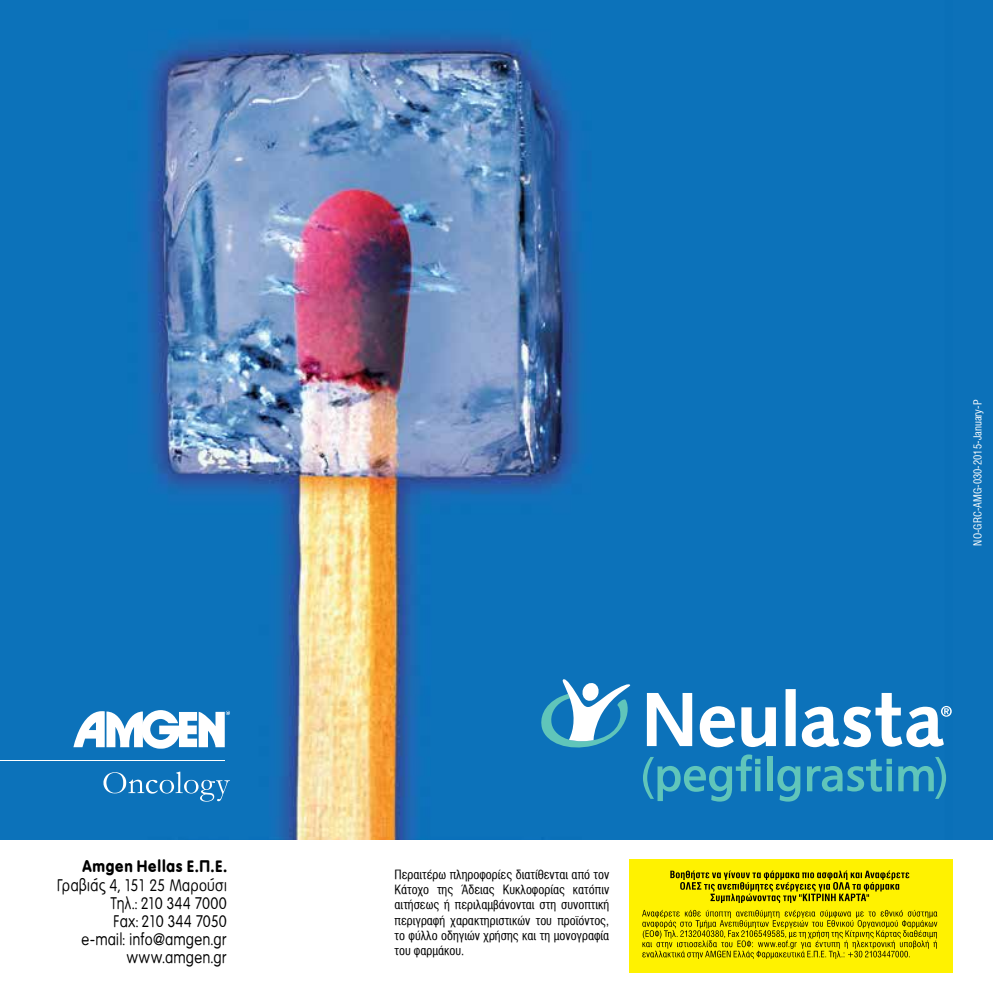
<style>
.page{position:relative;width:993px;height:993px;background:#fff}
.page>*{position:absolute;margin:0;border:0;box-sizing:border-box;transform-origin:0 0}
.t1{font:16.45px/18.2px "UB Fashion";letter-spacing:.01em;color:#000;text-align:right;scale:.9 1}
.t2{font:16.45px "UB Fashion Bold";letter-spacing:.015em;color:#000;scale:.9 1}
.t3{font:12.78px/15.2px "UB Helvetica Cond";color:#000;text-align:justify}
.t4{font:10.85px "UB Helvetica Cond";color:#fff}
</style>
<div class="page">
<img style="left:0;top:0;width:992px;height:839px">
<svg style="left:73px;top:709px;width:157px;height:39px"></svg>
<svg style="left:103px;top:771px;width:127px;height:30px;background:#2f86c4"></svg>
<hr style="left:0;top:760px;width:224px;height:1px;background:#fff">
<svg style="left:539px;top:677px;width:91px;height:74px"></svg>
<svg style="left:777px;top:765px;width:23px;height:36px"></svg>
<svg style="left:898px;top:756px;width:47px;height:42px;background:#278cb9"></svg>
<div style="left:766px;top:756px;width:6px;height:35px;background:#60c5ba"></div>
<svg style="left:806px;top:758px;width:85px;height:33px;background:#2c92ba"></svg>
<svg style="left:642px;top:754px;width:118px;height:47px;background:#268cba"></svg>
<svg style="left:699px;top:706px;width:35px;height:41px"></svg>
<svg style="left:646px;top:692px;width:46px;height:53px"></svg>
<div style="left:785px;top:688px;width:10px;height:57px;background:#fff"></div>
<svg style="left:741px;top:707px;width:34px;height:39px"></svg>
<svg style="left:801px;top:692px;width:150px;height:55px"></svg>
<div style="left:629px;top:858px;width:323px;height:114px;background:#fff200"></div>
<svg style="left:642px;top:909px;width:295px;height:49px"></svg>
<svg style="left:670px;top:870px;width:239px;height:32px"></svg>
<p class="t2" style="left:82px;top:856px;width:162px">Amgen Hellas Ε.Π.Ε.</p>
<p class="t1" style="left:57px;top:875px;width:190px">Γραβιάς 4, 151 25 Μαρούσι<br>Τηλ.: 210 344 7000<br>Fax: 210 344 7050<br>e-mail: info@amgen.gr www.amgen.gr</p>
<p class="t3" style="left:394px;top:866px;width:216px">Περαιτέρω πληροφορίες διατίθενται από τον Κάτοχο της Άδειας Κυκλοφορίας κατόπιν αιτήσεως ή περιλαμβάνονται στη συνοπτική περιγραφή χαρακτηριστικών του προϊόντος, το φύλλο οδηγιών χρήσης και τη μονογραφία του φαρμάκου.</p>
<p class="t4" style="left:971px;top:545px;width:147px;rotate:-90deg">NO-GRC-AMG-030-2015-January-P</p>
</div>
